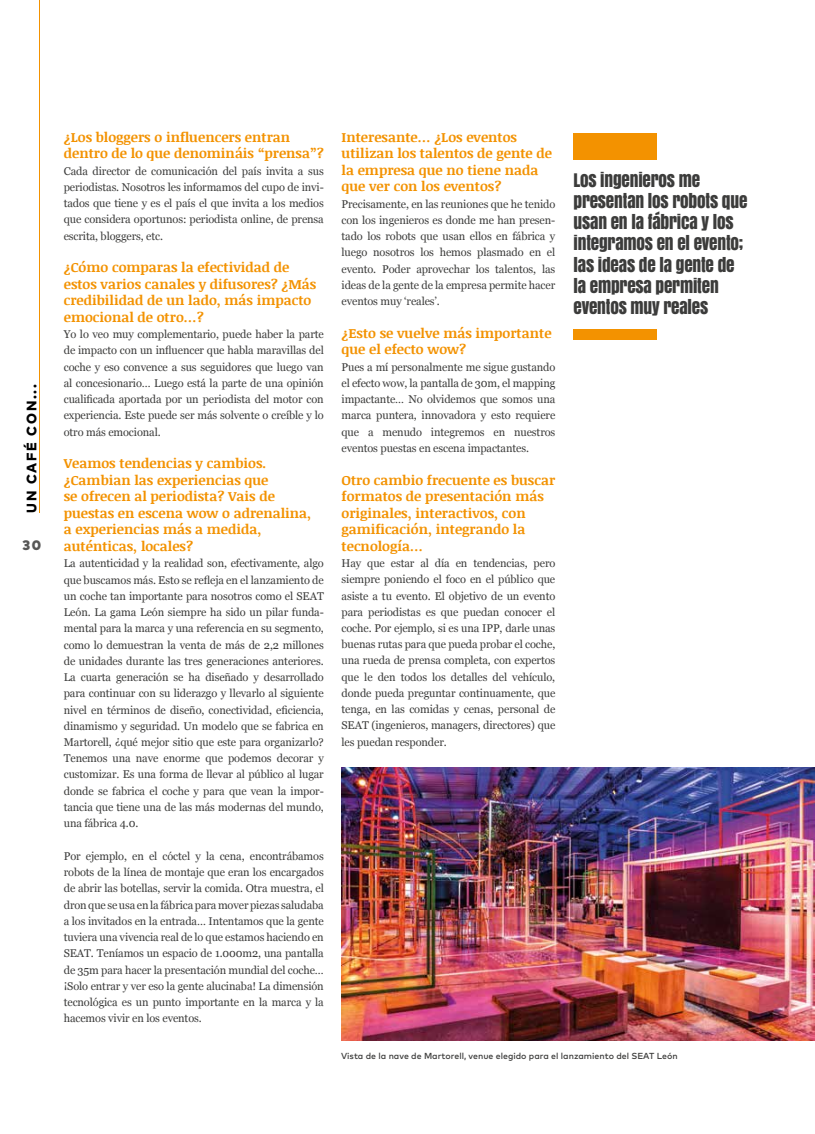
<style>
.page{position:relative;width:815px;height:1134px;background:#fff}
.page>*{position:absolute;margin:0;border:0;box-sizing:border-box;transform-origin:0 0}
.t1{font:17.5px/21.2px "Anton";letter-spacing:-.01em;color:#3c3c3b}
.t2{font:800 13.75px "Mark Pro";letter-spacing:.13em;color:#000}
.t3{font:900 13.75px "Mark Pro";color:#575756}
.t4{font:700 13.5px/16.5px "Noticia Text";color:#f39200}
.t5{font:11.25px/16.2px "Georgia";letter-spacing:-.01em;color:#3c3c3b;text-align:justify}
.t6{font:500 8.75px "Mark Pro";color:#3c3c3b}
</style>
<div class="page">
<hr style="left:40px;top:0;width:1px;height:513px;background:#f39200">
<img style="left:342px;top:767px;width:473px;height:273px">
<div style="left:573px;top:133px;width:84px;height:27px;background:#f39200"></div>
<div style="left:573px;top:329px;width:84px;height:10px;background:#f39200"></div>
<p class="t2" style="left:21px;top:513px;width:130px;rotate:-90deg">UN CAFÉ CON...</p>
<p class="t3" style="left:22px;top:534px;width:20px">30</p>
<p class="t4" style="left:64px;top:128px;width:262px">¿Los bloggers o influencers entran dentro de lo que denomináis “prensa”?</p>
<p class="t5" style="left:64px;top:162px;width:262px">Cada director de comunicación del país invita a sus periodistas. Nosotros les informamos del cupo de invi&shy;tados que tiene y es el país el que invita a los medios que considera oportunos: periodista online, de prensa escrita, bloggers, etc.</p>
<p class="t4" style="left:64px;top:259px;width:254px">¿Cómo comparas la efectividad de estos varios canales y difusores? ¿Más credibilidad de un lado, más impacto emocional de otro…?</p>
<p class="t5" style="left:64px;top:326px;width:262px">Yo lo veo muy complementario, puede haber la parte de impacto con un influencer que habla maravillas del coche y eso convence a sus seguidores que luego van al concesionario… Luego está la parte de una opinión cualificada aportada por un periodista del motor con experiencia. Este puede ser más solvente o creíble y lo otro más emocional.</p>
<p class="t4" style="left:64px;top:455px;width:249px">Veamos tendencias y cambios. ¿Cambian las experiencias que<br>se ofrecen al periodista? Vais de puestas en escena wow o adrenalina, a experiencias más a medida, auténticas, locales?</p>
<p class="t5" style="left:64px;top:555px;width:262px">La autenticidad y la realidad son, efectivamente, algo que buscamos más. Esto se refleja en el lanzamiento de un coche tan importante para nosotros como el SEAT León. La gama León siempre ha sido un pilar funda&shy;mental para la marca y una referencia en su segmento, como lo demuestran la venta de más de 2,2 millones de unidades durante las tres generaciones anteriores.<br>La cuarta generación se ha diseñado y desarrollado para continuar con su liderazgo y llevarlo al siguiente nivel en términos de diseño, conectividad, eficiencia, dinamismo y seguridad. Un modelo que se fabrica en Martorell, ¿qué mejor sitio que este para organizarlo?<br>Tenemos una nave enorme que podemos decorar y customizar. Es una forma de llevar al público al lugar donde se fabrica el coche y para que vean la impor&shy;tancia que tiene una de las más modernas del mundo, una fábrica 4.0.</p>
<p class="t5" style="left:64px;top:847px;width:262px">Por ejemplo, en el cóctel y la cena, encontrábamos robots de la línea de montaje que eran los encargados de abrir las botellas, servir la comida. Otra muestra, el dron que se usa en la fábrica para mover piezas saludaba a los invitados en la entrada… Intentamos que la gente tuviera una vivencia real de lo que estamos haciendo en SEAT. Teníamos un espacio de 1.000m2, una pantalla de 35m para hacer la presentación mundial del coche… ¡Solo entrar y ver eso la gente alucinaba! La dimensión tecnológica es un punto importante en la marca y la hacemos vivir en los eventos.</p>
<p class="t4" style="left:342px;top:128px;width:212px">Interesante… ¿Los eventos utilizan los talentos de gente de la empresa que no tiene nada que ver con los eventos?</p>
<p class="t5" style="left:342px;top:195px;width:215px">Precisamente, en las reuniones que he tenido con los ingenieros es donde me han presen&shy;tado los robots que usan ellos en fábrica y luego nosotros los hemos plasmado en el evento. Poder aprovechar los talentos, las ideas de la gente de la empresa permite hacer eventos muy ‘reales’.</p>
<p class="t4" style="left:342px;top:324px;width:211px">¿Esto se vuelve más importante que el efecto wow?</p>
<p class="t5" style="left:342px;top:358px;width:215px">Pues a mí personalmente me sigue gustando el efecto wow, la pantalla de 30m, el mapping impactante… No olvidemos que somos una marca puntera, innovadora y esto requiere que a menudo integremos en nuestros eventos puestas en escena impactantes.</p>
<p class="t4" style="left:342px;top:471px;width:215px">Otro cambio frecuente es buscar formatos de presentación más originales, interactivos, con gamificación, integrando la tecnología…</p>
<p class="t5" style="left:342px;top:554px;width:215px">Hay que estar al día en tendencias, pero siempre poniendo el foco en el público que asiste a tu evento. El objetivo de un evento para periodistas es que puedan conocer el coche. Por ejemplo, si es una IPP, darle unas buenas rutas para que pueda probar el coche, una rueda de prensa completa, con expertos que le den todos los detalles del vehículo, donde pueda preguntar continuamente, que tenga, en las comidas y cenas, personal de SEAT (ingenieros, managers, directores) que les puedan responder.</p>
<h1 class="t1" style="left:574px;top:169px;width:175px">LOS INGENIEROS ME<br>PRESENTAN LOS ROBOTS QUE<br>USAN EN LA FÁBRICA Y LOS<br>INTEGRAMOS EN EL EVENTO;<br>LAS IDEAS DE LA GENTE DE<br>LA EMPRESA PERMITEN<br>EVENTOS MUY REALES</h1>
<p class="t6" style="left:341px;top:1049px;width:338px">Vista de la nave de Martorell, venue elegido para el lanzamiento del SEAT León</p>
</div>
